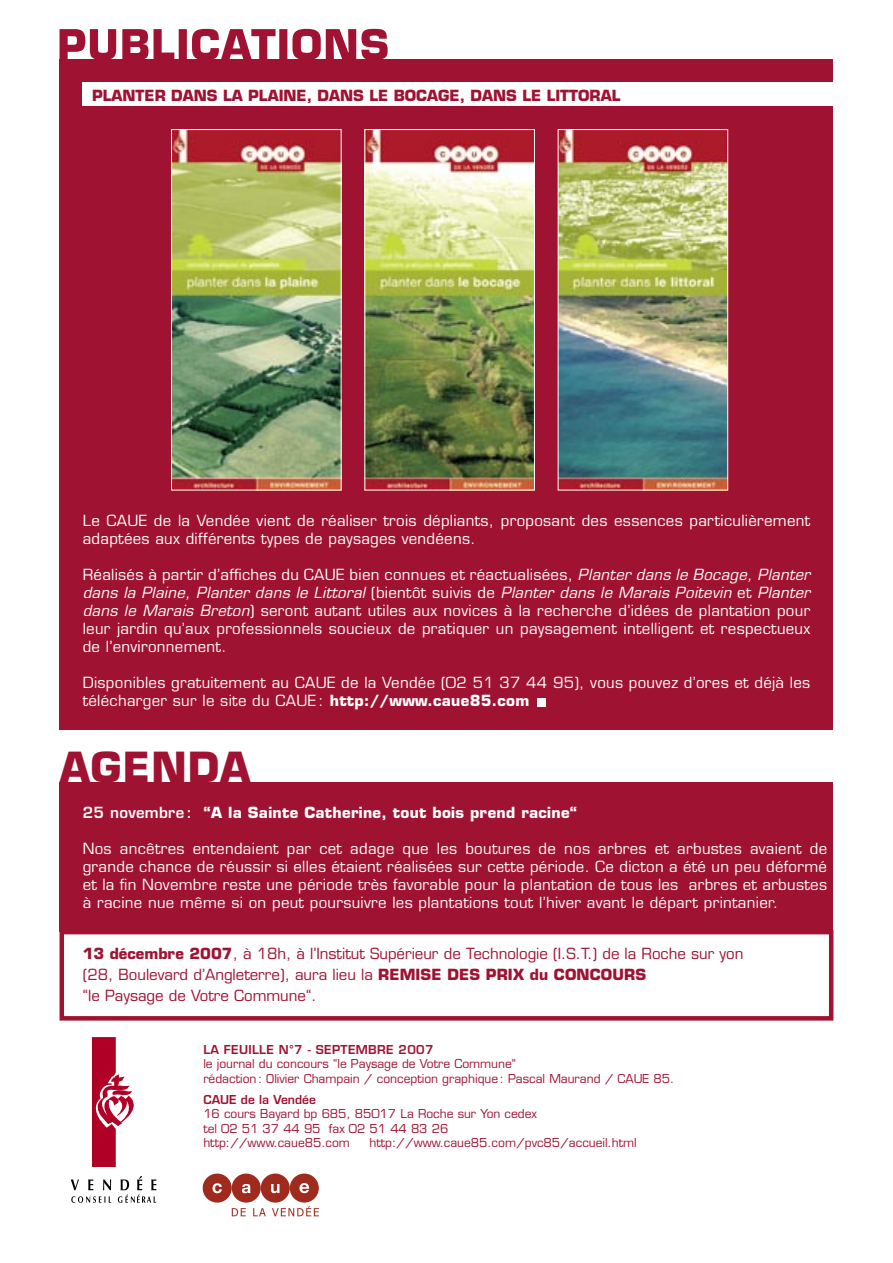
<style>
.page{position:relative;width:893px;height:1263px;background:#fff}
.page>*{position:absolute;margin:0;border:0;box-sizing:border-box;transform-origin:0 0}
.t1{font:700 40.5px "Eurostile";letter-spacing:.03em;color:#a01232}
.t2{font:15px/18px "Eurostile";letter-spacing:.02em;color:#fff;text-align:justify}
.t3{font:15px/21px "Eurostile";color:#a01232}
.t4{font:700 15px "Eurostile";letter-spacing:.02em;color:#fff}
.t5{font:700 15px "Eurostile";color:#a01232}
.t6{font:12px/14.4px "Eurostile";color:#a01232}
.t7{font:600 12px "Eurostile";letter-spacing:.03em;color:#a01232}
.t8{font:600 12px "Eurostile";color:#a01232}
.s1{font-style:italic}
.s2{font-weight:700}
.s3{font-weight:600}
</style>
<div class="page">
<div style="left:60px;top:60px;width:773px;height:669px;background:#a01232"></div>
<div style="left:83px;top:83px;width:783px;height:23px;background:#fff"></div>
<div style="left:60px;top:782px;width:773px;height:149px;background:#a01232"></div>
<svg style="left:60px;top:29px;width:328px;height:31px"></svg>
<img style="left:173px;top:131px;width:166px;height:357px">
<div style="left:171px;top:129px;width:170px;height:361px;border:1px solid #fff"></div>
<img style="left:366px;top:131px;width:167px;height:357px">
<div style="left:364px;top:129px;width:171px;height:361px;border:1px solid #fff"></div>
<img style="left:560px;top:131px;width:166px;height:357px">
<div style="left:558px;top:129px;width:170px;height:361px;border:1px solid #fff"></div>
<svg style="left:232px;top:1208px;width:14px;height:8px"></svg>
<svg style="left:253px;top:1208px;width:13px;height:8px"></svg>
<div style="left:232px;top:1173px;width:29px;height:29px;background:#9e2b1e;border-radius:50%"></div>
<svg style="left:242px;top:1184px;width:9px;height:9px"></svg>
<div style="left:261px;top:1173px;width:29px;height:29px;background:#9e2b1e;border-radius:50%"></div>
<svg style="left:271px;top:1184px;width:8px;height:9px"></svg>
<div style="left:290px;top:1173px;width:29px;height:29px;background:#9e2b1e;border-radius:50%"></div>
<svg style="left:299px;top:1183px;width:10px;height:10px"></svg>
<div style="left:203px;top:1173px;width:29px;height:29px;background:#9e2b1e;border-radius:50%"></div>
<svg style="left:213px;top:1183px;width:9px;height:10px"></svg>
<svg style="left:272px;top:1206px;width:47px;height:10px"></svg>
<svg style="left:92px;top:1037px;width:42px;height:130px"></svg>
<svg style="left:71px;top:1196px;width:40px;height:7px"></svg>
<svg style="left:71px;top:1179px;width:8px;height:11px"></svg>
<svg style="left:88px;top:1179px;width:5px;height:11px"></svg>
<svg style="left:103px;top:1179px;width:8px;height:11px"></svg>
<svg style="left:118px;top:1176px;width:38px;height:27px"></svg>
<div style="left:60px;top:930px;width:773px;height:90px;border:4px solid #a01232"></div>
<div style="left:537px;top:698px;width:8px;height:8px;background:#fff"></div>
<p class="t5" style="left:92px;top:86px;width:530px">PLANTER DANS LA PLAINE, DANS LE BOCAGE, DANS LE LITTORAL</p>
<p class="t2" style="left:83px;top:511px;width:729px">Le CAUE de la Vendée vient de réaliser trois dépliants, proposant des essences particulièrement adaptées aux différents types de paysages vendéens.</p>
<p class="t2" style="left:83px;top:565px;width:729px">Réalisés à partir d’affiches du CAUE bien connues et réactualisées, <span class="s1">Planter dans le Bocage, Planter dans la Plaine, Planter dans le Littoral</span> (bientôt suivis de <span class="s1">Planter dans le Marais Poitevin</span> et <span class="s1">Planter dans le Marais Breton</span>) seront autant utiles aux novices à la recherche d’idées de plantation pour leur jardin qu’aux professionnels soucieux de pratiquer un paysagement intelligent et respectueux de l’environnement.</p>
<p class="t2" style="left:83px;top:673px;width:729px">Disponibles gratuitement au CAUE de la Vendée (02 51 37 44 95), vous pouvez d’ores et déjà les télécharger sur le site du CAUE : <span class="s2">http://www.caue85.com</span></p>
<h1 class="t1" style="left:60px;top:742px;width:192px">AGENDA</h1>
<p class="t4" style="left:83px;top:803px;width:496px"><span class="s3">25 novembre :</span> “A la Sainte Catherine, tout bois prend racine“</p>
<p class="t2" style="left:83px;top:839px;width:746px">Nos ancêtres entendaient par cet adage que les boutures de nos arbres et arbustes avaient de grande chance de réussir si elles étaient réalisées sur cette période. Ce dicton a été un peu déformé et la fin Novembre reste une période très favorable pour la plantation de tous les arbres et arbustes à racine nue même si on peut poursuivre les plantations tout l’hiver avant le départ printanier.</p>
<p class="t3" style="left:83px;top:943px;width:662px"><span class="s2">13 décembre 2007</span>, à 18h, à l’Institut Supérieur de Technologie (I.S.T.) de la Roche sur yon (28, Boulevard d’Angleterre), aura lieu la <span class="s2">REMISE DES PRIX du CONCOURS<br></span>“le Paysage de Votre Commune“.</p>
<p class="t7" style="left:203px;top:1042px;width:232px">LA FEUILLE N°7 - SEPTEMBRE 2007</p>
<p class="t6" style="left:203px;top:1057px;width:472px">le journal du concours “le Paysage de Votre Commune“<br>rédaction : Olivier Champain / conception graphique : Pascal Maurand / CAUE 85.</p>
<p class="t8" style="left:203px;top:1092px;width:114px">CAUE de la Vendée</p>
<p class="t6" style="left:203px;top:1107px;width:335px">16 cours Bayard bp 685, 85017 La Roche sur Yon cedex tel 02 51 37 44 95 fax 02 51 44 83 26 http://www.caue85.com</p>
<p class="t6" style="left:369px;top:1135px;width:269px">http://www.caue85.com/pvc85/accueil.html</p>
</div>
